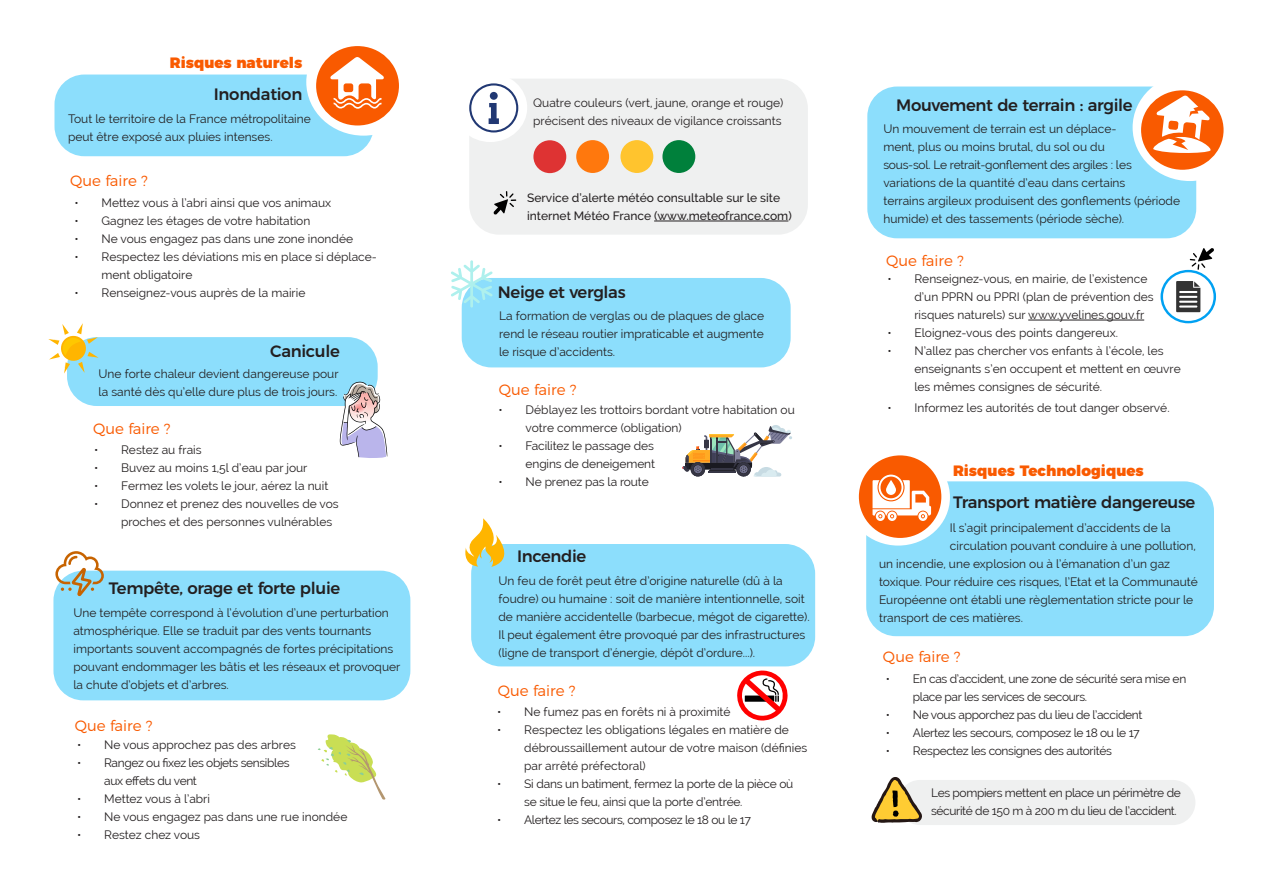
<style>
.page{position:relative;width:1263px;height:893px;background:#fff}
.page>*{position:absolute;margin:0;border:0;box-sizing:border-box;transform-origin:0 0}
.t1{font:500 16.5px "Montserrat";letter-spacing:-.02em;color:#231f20}
.t2{font:300 15px "Montserrat";color:#f95a00}
.t3{font:900 15px "Montserrat";color:#f95a00}
.Body_Text{font:12px/18px "Raleway";color:#231f20}
.Body_Text-2{font:12px/18px "Raleway";letter-spacing:-.03em;color:#231f20}
.Bullet_Points{font:12px/18px "Raleway";letter-spacing:-.005em;color:#231f20}
.Bullet_Points-2{font:500 12px/18px "Raleway";color:#231f20}
.Body_Text-3{font:12px/18px "Raleway";letter-spacing:-.02em;color:#231f20}
.Bullet_Points-3{font:12px/18px "Raleway";letter-spacing:-.03em;color:#231f20}
</style>
<div class="page">
<div style="left:55px;top:74px;width:319px;height:82px;background:#8cdefc;border-radius:30px"></div>
<div style="left:469px;top:79px;width:339px;height:156px;background:#eff0f0;border-radius:30px"></div>
<div style="left:67px;top:337px;width:311px;height:69px;background:#8cdefc;border-radius:30px"></div>
<div style="left:462px;top:278px;width:329px;height:89px;background:#8cdefc;border-radius:30px"></div>
<div style="left:53px;top:570px;width:357px;height:130px;background:#8cdefc;border-radius:30px"></div>
<div style="left:471px;top:544px;width:344px;height:122px;background:#8cdefc;border-radius:30px"></div>
<div style="left:866px;top:481px;width:348px;height:155px;background:#8cdefc;border-radius:30px"></div>
<div style="left:867px;top:86px;width:329px;height:152px;background:#8cdefc;border-radius:30px"></div>
<div style="left:306px;top:29px;width:115px;height:107px;background:#fff;border-radius:50%"></div>
<div style="left:454px;top:73px;width:73px;height:69px;background:#fff;border-radius:50%"></div>
<div style="left:847px;top:449px;width:103px;height:96px;background:#fff;border-radius:50%"></div>
<svg style="left:339px;top:381px;width:48px;height:77px"></svg>
<svg style="left:451px;top:260px;width:42px;height:47px"></svg>
<svg style="left:55px;top:551px;width:49px;height:45px"></svg>
<div style="left:533px;top:140px;width:33px;height:33px;background:#de3333;border-radius:50%"></div>
<div style="left:576px;top:140px;width:33px;height:33px;background:#ff780d;border-radius:50%"></div>
<div style="left:620px;top:140px;width:33px;height:33px;background:#ffc42e;border-radius:50%"></div>
<div style="left:662px;top:140px;width:33px;height:33px;background:#00803b;border-radius:50%"></div>
<svg style="left:469px;top:83px;width:49px;height:49px"></svg>
<hr style="left:654px;top:221px;width:134px;height:1px;background:#231f20">
<div style="left:898px;top:780px;width:297px;height:45px;background:#eff0f0;border-radius:23px"></div>
<hr style="left:1028px;top:320px;width:116px;height:1px;background:#231f20">
<div style="left:316px;top:46px;width:83px;height:79px;background:#f95a00;border-radius:50%"></div>
<svg style="left:330px;top:57px;width:54px;height:52px"></svg>
<div style="left:859px;top:455px;width:82px;height:83px;background:#f95a00;border-radius:50%"></div>
<svg style="left:873px;top:474px;width:58px;height:47px"></svg>
<svg style="left:48px;top:323px;width:51px;height:50px"></svg>
<div style="left:1133px;top:74px;width:114px;height:107px;background:#fff;border-radius:50%"></div>
<div style="left:1141px;top:90px;width:83px;height:80px;background:#f95a00;border-radius:50%"></div>
<svg style="left:1152px;top:95px;width:61px;height:58px"></svg>
<svg style="left:318px;top:734px;width:68px;height:66px"></svg>
<svg style="left:737px;top:670px;width:51px;height:51px"></svg>
<svg style="left:682px;top:425px;width:110px;height:51px"></svg>
<svg style="left:465px;top:518px;width:40px;height:48px"></svg>
<svg style="left:493px;top:191px;width:23px;height:24px"></svg>
<svg style="left:1161px;top:248px;width:55px;height:75px"></svg>
<svg style="left:872px;top:777px;width:50px;height:45px"></svg>
<p class="t3" style="left:170px;top:50px;width:134px">Risques naturels</p>
<p class="t1" style="left:214px;top:81px;width:90px">Inondation</p>
<p class="Body_Text" style="left:68px;top:110px;width:244px">Tout le territoire de la France métropolitaine peut être exposé aux pluies intenses.</p>
<p class="t2" style="left:70px;top:169px;width:79px">Que faire ?</p>
<p class="Body_Text" style="left:74px;top:193px;width:258px">• Mettez vous à l’abri ainsi que vos animaux</p>
<p class="Body_Text" style="left:74px;top:211px;width:237px">• Gagnez les étages de votre habitation</p>
<p class="Body_Text" style="left:74px;top:229px;width:280px">• Ne vous engagez pas dans une zone inondée</p>
<p class="Body_Text" style="left:101px;top:247px;width:277px;text-indent:-27px">• Respectez les déviations mis en place si déplace&shy;ment obligatoire</p>
<p class="Body_Text" style="left:74px;top:283px;width:232px">• Renseignez-vous auprès de la mairie</p>
<p class="t1" style="left:270px;top:338px;width:71px">Canicule</p>
<p class="Body_Text" style="left:99px;top:364px;width:241px">Une forte chaleur devient dangereuse pour la santé dès qu’elle dure plus de trois jours.</p>
<p class="t2" style="left:93px;top:417px;width:79px">Que faire ?</p>
<p class="Body_Text" style="left:94px;top:440px;width:109px">• Restez au frais</p>
<p class="Body_Text" style="left:94px;top:458px;width:215px">• Buvez au moins 1,5l d’eau par jour</p>
<p class="Body_Text" style="left:94px;top:476px;width:236px">• Fermez les volets le jour, aérez la nuit</p>
<p class="Body_Text" style="left:121px;top:494px;width:219px;text-indent:-27px">• Donnez et prenez des nouvelles de vos proches et des personnes vulnérables</p>
<p class="t1" style="left:109px;top:575px;width:233px">Tempête, orage et forte pluie</p>
<p class="Body_Text" style="left:73px;top:603px;width:328px">Une tempête correspond à l’évolution d’une perturbation atmosphérique. Elle se traduit par des vents tournants importants souvent accompagnés de fortes précipitations pouvant endommager les bâtis et les réseaux et provoquer la chute d’objets et d’arbres.</p>
<p class="t2" style="left:75px;top:713px;width:79px">Que faire ?</p>
<p class="Body_Text" style="left:77px;top:736px;width:220px">• Ne vous approchez pas des arbres</p>
<p class="Body_Text-2" style="left:104px;top:754px;width:187px;text-indent:-27px">• Rangez ou fixez les objets sensibles aux effets du vent</p>
<p class="Body_Text" style="left:77px;top:790px;width:134px">• Mettez vous à l’abri</p>
<p class="Body_Text" style="left:77px;top:808px;width:272px">• Ne vous engagez pas dans une rue inondée</p>
<p class="Body_Text" style="left:77px;top:826px;width:124px">• Restez chez vous</p>
<p class="Bullet_Points" style="left:533px;top:94px;width:252px">Quatre couleurs (vert, jaune, orange et rouge) précisent des niveaux de vigilance croissants</p>
<p class="Bullet_Points-2" style="left:527px;top:189px;width:266px">Service d’alerte météo consultable sur le site internet Météo France (www.meteofrance.com)</p>
<p class="t1" style="left:498px;top:279px;width:129px">Neige et verglas</p>
<p class="Body_Text" style="left:499px;top:306px;width:267px;text-align:justify">La formation de verglas ou de plaques de glace rend le réseau routier impraticable et augmente le risque d’accidents.</p>
<p class="t2" style="left:499px;top:378px;width:79px">Que faire ?</p>
<p class="Body_Text" style="left:526px;top:401px;width:271px;text-indent:-27px">• Déblayez les trottoirs bordant votre habitation ou votre commerce (obligation)</p>
<p class="Body_Text" style="left:499px;top:437px;width:158px;text-align:right">• Facilitez le passage des engins de deneigement</p>
<p class="Body_Text" style="left:499px;top:473px;width:152px">• Ne prenez pas la route</p>
<p class="t1" style="left:517px;top:543px;width:71px">Incendie</p>
<p class="Body_Text" style="left:498px;top:571px;width:313px">Un feu de forêt peut être d’origine naturelle (dû à la foudre) ou humaine : soit de manière intentionnelle, soit de manière accidentelle (barbecue, mégot de cigarette).<br>Il peut également être provoqué par des infrastructures (ligne de transport d’énergie, dépôt d’ordure...).</p>
<p class="t2" style="left:498px;top:678px;width:79px">Que faire ?</p>
<p class="Body_Text" style="left:497px;top:702px;width:235px">• Ne fumez pas en forêts ni à proximité</p>
<p class="Body_Text" style="left:524px;top:720px;width:285px;text-indent:-27px">• Respectez les obligations légales en matière de débroussaillement autour de votre maison (définies par arrêté préfectoral)</p>
<p class="Body_Text-3" style="left:524px;top:774px;width:271px;text-indent:-27px">• Si dans un batiment, fermez la porte de la pièce où se situe le feu, ainsi que la porte d’entrée.</p>
<p class="Body_Text-2" style="left:497px;top:810px;width:255px">• Alertez les secours, composez le 18 ou le 17</p>
<p class="t1" style="left:896px;top:92px;width:238px">Mouvement de terrain : argile</p>
<p class="Body_Text" style="left:883px;top:119px;width:298px">Un mouvement de terrain est un déplace-<br>ment, plus ou moins brutal, du sol ou du<br>sous-sol. Le retrait-gonflement des argiles : les variations de la quantité d’eau dans certains<br>terrains argileux produisent des gonflements (période humide) et des tassements (période sèche).</p>
<p class="t2" style="left:886px;top:248px;width:79px">Que faire ?</p>
<p class="Body_Text" style="left:914px;top:270px;width:241px;text-indent:-27px">• Renseignez-vous, en mairie, de l’existence d’un PPRN ou PPRI (plan de prévention des risques naturels) sur www.yvelines.gouv.fr</p>
<p class="Body_Text" style="left:887px;top:324px;width:232px">• Eloignez-vous des points dangereux.</p>
<p class="Body_Text" style="left:914px;top:342px;width:268px;text-indent:-27px">• N’allez pas chercher vos enfants à l’école, les enseignants s’en occupent et mettent en œuvre les mêmes consignes de sécurité.</p>
<p class="Body_Text" style="left:887px;top:398px;width:284px">• Informez les autorités de tout danger observé.</p>
<p class="t3" style="left:953px;top:458px;width:192px">Risques Technologiques</p>
<p class="t1" style="left:953px;top:488px;width:244px">Transport matière dangereuse</p>
<p class="Body_Text" style="left:950px;top:518px;width:222px">Il s’agit principalement d’accidents de la</p>
<p class="Body_Text" style="left:950px;top:536px;width:247px">circulation pouvant conduire à une pollution,</p>
<p class="Body_Text" style="left:879px;top:554px;width:292px">un incendie, une explosion ou à l’émanation d’un gaz</p>
<p class="Body_Text" style="left:879px;top:572px;width:320px">toxique. Pour réduire ces risques, l’Etat et la Communauté</p>
<p class="Body_Text" style="left:879px;top:590px;width:316px">Européenne ont établi une règlementation stricte pour le</p>
<p class="Body_Text" style="left:879px;top:608px;width:145px">transport de ces matières.</p>
<p class="t2" style="left:883px;top:645px;width:79px">Que faire ?</p>
<p class="Body_Text-2" style="left:913px;top:669px;width:275px;text-indent:-27px">• En cas d’accident, une zone de sécurité sera mise en place par les services de secours.</p>
<p class="Body_Text-2" style="left:886px;top:705px;width:258px">• Ne vous apporchez pas du lieu de l’accident</p>
<p class="Body_Text-2" style="left:886px;top:723px;width:255px">• Alertez les secours, composez le 18 ou le 17</p>
<p class="Body_Text-2" style="left:886px;top:741px;width:227px">• Respectez les consignes des autorités</p>
<p class="Bullet_Points-3" style="left:931px;top:784px;width:251px">Les pompiers mettent en place un périmètre de sécurité de 150 m à 200 m du lieu de l’accident.</p>
</div>
